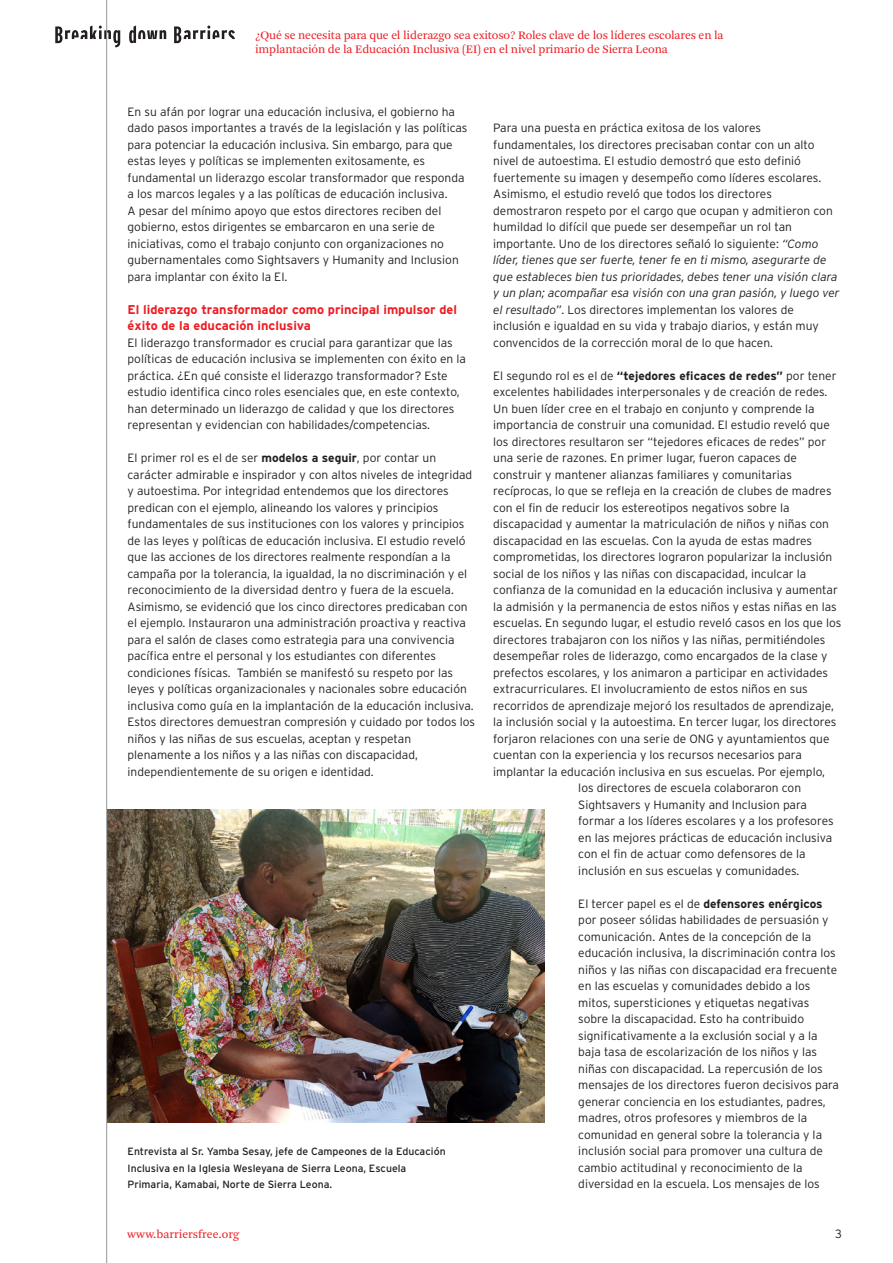
<style>
.page{position:relative;width:893px;height:1263px;background:#fff}
.page>*{position:absolute;margin:0;border:0;box-sizing:border-box;transform-origin:0 0}
.tussenkop{font:700 12.75px/16.5px "Interstate";color:#ee1d23}
.body{font:300 12px/16.5px "Interstate";color:#231f20}
.kop_rood{font:12px/13.5px "Arnhem Pro Blond";letter-spacing:-.01em;color:#ee1d23}
.body-2{font:12px "Arnhem Pro Blond";color:#ee1d23}
.fotobijschrift{font:10.5px/16.5px "Interstate";color:#231f20}
.s1{font-weight:700}
.s2{font-style:italic}
</style>
<div class="page">
<img style="left:107px;top:809px;width:437px;height:313px">
<svg style="left:55px;top:26px;width:180px;height:21px"></svg>
<hr style="left:106px;top:0;width:1px;height:1263px;background:#939598">
<p class="kop_rood" style="left:255px;top:29px;width:470px">¿Qué se necesita para que el liderazgo sea exitoso? Roles clave de los líderes escolares en la implantación de la Educación Inclusiva (EI) en el nivel primario de Sierra Leona</p>
<p class="body" style="left:128px;top:103px;width:341px">En su afán por lograr una educación inclusiva, el gobierno ha dado pasos importantes a través de la legislación y las políticas para potenciar la educación inclusiva. Sin embargo, para que estas leyes y políticas se implementen exitosamente, es fundamental un liderazgo escolar transformador que responda a los marcos legales y a las políticas de educación inclusiva.<br>A pesar del mínimo apoyo que estos directores reciben del gobierno, estos dirigentes se embarcaron en una serie de iniciativas, como el trabajo conjunto con organizaciones no gubernamentales como Sightsavers y Humanity and Inclusion para implantar con éxito la EI.</p>
<p class="tussenkop" style="left:128px;top:301px;width:331px">El liderazgo transformador como principal impulsor del éxito de la educación inclusiva</p>
<p class="body" style="left:128px;top:334px;width:340px">El liderazgo transformador es crucial para garantizar que las políticas de educación inclusiva se implementen con éxito en la práctica. ¿En qué consiste el liderazgo transformador? Este estudio identifica cinco roles esenciales que, en este contexto, han determinado un liderazgo de calidad y que los directores representan y evidencian con habilidades/competencias.</p>
<p class="body" style="left:128px;top:449px;width:349px">El primer rol es el de ser <span class="s1">modelos a seguir</span>, por contar un carácter admirable e inspirador y con altos niveles de integridad y autoestima. Por integridad entendemos que los directores predican con el ejemplo, alineando los valores y principios fundamentales de sus instituciones con los valores y principios de las leyes y políticas de educación inclusiva. El estudio reveló que las acciones de los directores realmente respondían a la campaña por la tolerancia, la igualdad, la no discriminación y el reconocimiento de la diversidad dentro y fuera de la escuela.<br>Asimismo, se evidenció que los cinco directores predicaban con el ejemplo. Instauraron una administración proactiva y reactiva para el salón de clases como estrategia para una convivencia pacífica entre el personal y los estudiantes con diferentes condiciones físicas. También se manifestó su respeto por las leyes y políticas organizacionales y nacionales sobre educación inclusiva como guía en la implantación de la educación inclusiva.<br>Estos directores demuestran compresión y cuidado por todos los niños y las niñas de sus escuelas, aceptan y respetan plenamente a los niños y a las niñas con discapacidad, independientemente de su origen e identidad.</p>
<p class="fotobijschrift" style="left:128px;top:1143px;width:320px">Entrevista al Sr. Yamba Sesay, jefe de Campeones de la Educación<br>Inclusiva en la Iglesia Wesleyana de Sierra Leona, Escuela<br>Primaria, Kamabai, Norte de Sierra Leona.</p>
<p class="body" style="left:493px;top:119px;width:348px">Para una puesta en práctica exitosa de los valores fundamentales, los directores precisaban contar con un alto nivel de autoestima. El estudio demostró que esto definió fuertemente su imagen y desempeño como líderes escolares.<br>Asimismo, el estudio reveló que todos los directores demostraron respeto por el cargo que ocupan y admitieron con humildad lo difícil que puede ser desempeñar un rol tan importante. Uno de los directores señaló lo siguiente: <span class="s2">“Como líder, tienes que ser fuerte, tener fe en ti mismo, asegurarte de que estableces bien tus prioridades, debes tener una visión clara y un plan; acompañar esa visión con una gran pasión, y luego ver el resultado”</span>. Los directores implementan los valores de inclusión e igualdad en su vida y trabajo diarios, y están muy convencidos de la corrección moral de lo que hacen.</p>
<p class="body" style="left:493px;top:367px;width:345px">El segundo rol es el de <span class="s1">“tejedores eficaces de redes”</span> por tener</p>
<p class="body" style="left:493px;top:383px;width:336px">excelentes habilidades interpersonales y de creación de redes.</p>
<p class="body" style="left:493px;top:400px;width:323px">Un buen líder cree en el trabajo en conjunto y comprende la</p>
<p class="body" style="left:493px;top:416px;width:338px">importancia de construir una comunidad. El estudio reveló que</p>
<p class="body" style="left:493px;top:433px;width:334px">los directores resultaron ser “tejedores eficaces de redes” por</p>
<p class="body" style="left:493px;top:449px;width:305px">una serie de razones. En primer lugar, fueron capaces de</p>
<p class="body" style="left:493px;top:466px;width:300px">construir y mantener alianzas familiares y comunitarias</p>
<p class="body" style="left:493px;top:482px;width:340px">recíprocas, lo que se refleja en la creación de clubes de madres</p>
<p class="body" style="left:493px;top:499px;width:298px">con el fin de reducir los estereotipos negativos sobre la</p>
<p class="body" style="left:493px;top:515px;width:337px">discapacidad y aumentar la matriculación de niños y niñas con</p>
<p class="body" style="left:493px;top:532px;width:320px">discapacidad en las escuelas. Con la ayuda de estas madres</p>
<p class="body" style="left:493px;top:548px;width:341px">comprometidas, los directores lograron popularizar la inclusión</p>
<p class="body" style="left:493px;top:565px;width:315px">social de los niños y las niñas con discapacidad, inculcar la</p>
<p class="body" style="left:493px;top:581px;width:346px">confianza de la comunidad en la educación inclusiva y aumentar</p>
<p class="body" style="left:493px;top:598px;width:345px">la admisión y la permanencia de estos niños y estas niñas en las</p>
<p class="body" style="left:493px;top:614px;width:350px">escuelas. En segundo lugar, el estudio reveló casos en los que los</p>
<p class="body" style="left:493px;top:631px;width:334px">directores trabajaron con los niños y las niñas, permitiéndoles</p>
<p class="body" style="left:493px;top:647px;width:336px">desempeñar roles de liderazgo, como encargados de la clase y</p>
<p class="body" style="left:493px;top:664px;width:336px">prefectos escolares, y los animaron a participar en actividades</p>
<p class="body" style="left:493px;top:680px;width:316px">extracurriculares. El involucramiento de estos niños en sus</p>
<p class="body" style="left:493px;top:697px;width:342px">recorridos de aprendizaje mejoró los resultados de aprendizaje,</p>
<p class="body" style="left:493px;top:713px;width:345px">la inclusión social y la autoestima. En tercer lugar, los directores</p>
<p class="body" style="left:493px;top:730px;width:338px">forjaron relaciones con una serie de ONG y ayuntamientos que</p>
<p class="body" style="left:493px;top:746px;width:310px">cuentan con la experiencia y los recursos necesarios para</p>
<p class="body" style="left:493px;top:763px;width:333px">implantar la educación inclusiva en sus escuelas. Por ejemplo,</p>
<p class="body" style="left:578px;top:779px;width:224px">los directores de escuela colaboraron con</p>
<p class="body" style="left:578px;top:796px;width:230px">Sightsavers y Humanity and Inclusion para</p>
<p class="body" style="left:578px;top:812px;width:257px">formar a los líderes escolares y a los profesores</p>
<p class="body" style="left:578px;top:829px;width:255px">en las mejores prácticas de educación inclusiva</p>
<p class="body" style="left:578px;top:845px;width:229px">con el fin de actuar como defensores de la</p>
<p class="body" style="left:578px;top:862px;width:223px">inclusión en sus escuelas y comunidades.</p>
<p class="body" style="left:578px;top:895px;width:262px">El tercer papel es el de <span class="s1">defensores enérgicos </span>por poseer sólidas habilidades de persuasión y comunicación. Antes de la concepción de la educación inclusiva, la discriminación contra los niños y las niñas con discapacidad era frecuente en las escuelas y comunidades debido a los mitos, supersticiones y etiquetas negativas sobre la discapacidad. Esto ha contribuido significativamente a la exclusión social y a la baja tasa de escolarización de los niños y las niñas con discapacidad. La repercusión de los mensajes de los directores fueron decisivos para generar conciencia en los estudiantes, padres, madres, otros profesores y miembros de la comunidad en general sobre la tolerancia y la inclusión social para promover una cultura de cambio actitudinal y reconocimiento de la diversidad en la escuela. Los mensajes de los</p>
<p class="body-2" style="left:128px;top:1226px;width:113px">www.barriersfree.org</p>
<p class="body" style="left:835px;top:1225px;width:8px">3</p>
</div>
